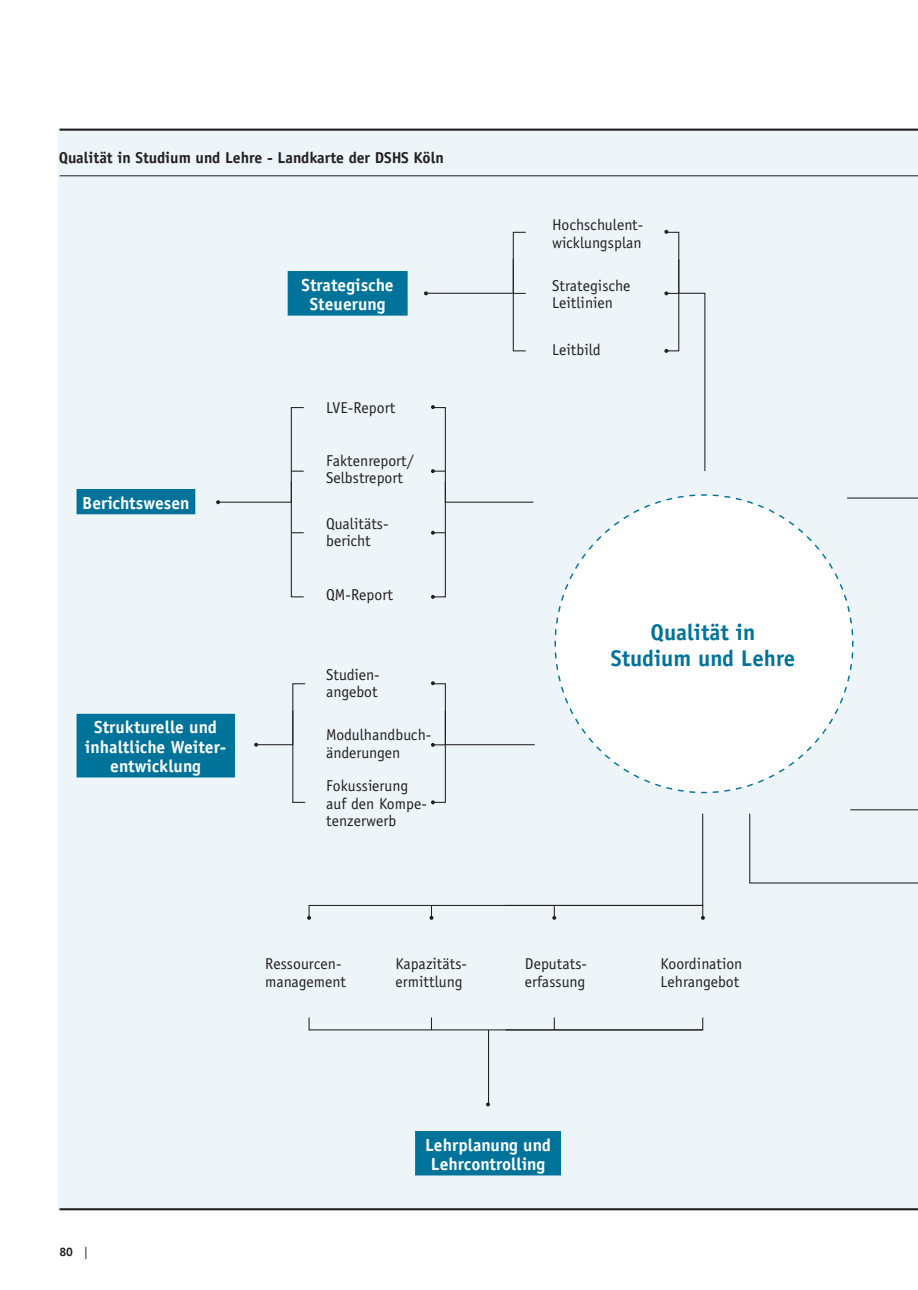
<style>
.page{position:relative;width:918px;height:1290px;background:#fff}
.page>*{position:absolute;margin:0;border:0;box-sizing:border-box;transform-origin:0 0}
.t1{font:700 22.75px/26.2px "Officina Sans LT";letter-spacing:.005em;color:#00739b;text-align:center}
.t2{font:700 17.5px/19.2px "Officina Sans LT";letter-spacing:.005em;color:#fff;text-align:center}
.t3{font:15.75px/17.5px "Officina Sans LT";letter-spacing:.005em;color:#231f20}
.t4{font:700 15.75px "Officina Sans LT";color:#231f20}
.t5{font:700 12.25px "Officina Serif LT";color:#231f20}
.s1{font-weight:400}
</style>
<div class="page">
<div style="left:59px;top:129px;width:859px;height:1081px;background:#eef5f8"></div>
<svg style="left:554px;top:639px;width:300px;height:155px"></svg>
<svg style="left:486px;top:1102px;width:4px;height:4px"></svg>
<svg style="left:554px;top:230px;width:364px;height:409px"></svg>
<svg style="left:424px;top:231px;width:102px;height:121px"></svg>
<svg style="left:431px;top:405px;width:103px;height:194px"></svg>
<hr style="left:309px;top:1029px;width:393px;height:1px;background:#231f20">
<svg style="left:308px;top:1017px;width:2px;height:13px"></svg>
<svg style="left:431px;top:1017px;width:1px;height:12px"></svg>
<hr style="left:488px;top:1030px;width:1px;height:74px;background:#231f20">
<svg style="left:307px;top:813px;width:398px;height:107px"></svg>
<svg style="left:504px;top:1017px;width:200px;height:14px"></svg>
<div style="left:288px;top:272px;width:119px;height:43px;background:#00739b"></div>
<div style="left:288px;top:271px;width:119px;height:44px;border:1px solid #00739b"></div>
<div style="left:415px;top:1131px;width:145px;height:44px;background:#00739b"></div>
<div style="left:415px;top:1131px;width:146px;height:44px;border:1px solid #00739b"></div>
<hr style="left:60px;top:1208px;width:858px;height:2px;background:#231f20">
<hr style="left:60px;top:129px;width:858px;height:2px;background:#231f20">
<hr style="left:60px;top:175px;width:858px;height:1px;background:#231f20">
<div style="left:77px;top:489px;width:118px;height:25px;background:#00739b"></div>
<svg style="left:749px;top:809px;width:169px;height:75px"></svg>
<svg style="left:216px;top:407px;width:88px;height:191px"></svg>
<div style="left:77px;top:714px;width:157px;height:63px;background:#00739b"></div>
<svg style="left:254px;top:683px;width:52px;height:120px"></svg>
<svg style="left:431px;top:681px;width:104px;height:123px"></svg>
<p class="t4" style="left:59px;top:148px;width:386px">Qualität in Studium und Lehre - Landkarte der DSHS Köln</p>
<p class="t2" style="left:302px;top:275px;width:93px">Strategische<br>Steuerung</p>
<p class="t3" style="left:326px;top:399px;width:71px">LVE-Report</p>
<p class="t2" style="left:82px;top:493px;width:109px">Berichtswesen</p>
<p class="t2" style="left:85px;top:717px;width:143px">Strukturelle und inhaltliche Weiter&shy;entwicklung</p>
<p class="t3" style="left:326px;top:452px;width:89px">Faktenreport/<br>Selbstreport</p>
<p class="t3" style="left:326px;top:514px;width:64px">Qualitäts&shy;bericht</p>
<p class="t3" style="left:326px;top:586px;width:68px">QM-Report</p>
<p class="t3" style="left:326px;top:666px;width:55px">Studien&shy;angebot</p>
<p class="t3" style="left:326px;top:726px;width:107px">Modulhandbuch&shy;änderungen</p>
<p class="t3" style="left:326px;top:777px;width:102px">Fokussierung auf den Kompe&shy;tenzerwerb</p>
<p class="t3" style="left:552px;top:216px;width:93px">Hochschulent&shy;wicklungsplan</p>
<p class="t3" style="left:552px;top:277px;width:80px">Strategische<br>Leitlinien</p>
<p class="t3" style="left:552px;top:340px;width:50px">Leitbild</p>
<h1 class="t1" style="left:611px;top:618px;width:186px">Qualität in<br>Studium und Lehre</h1>
<p class="t3" style="left:395px;top:955px;width:73px">Kapazitäts&shy;ermittlung</p>
<p class="t3" style="left:660px;top:955px;width:83px">Koordination<br>Lehrangebot</p>
<p class="t3" style="left:265px;top:955px;width:82px">Ressourcen&shy;management</p>
<p class="t3" style="left:525px;top:955px;width:64px">Deputats&shy;erfassung</p>
<p class="t5" style="left:59px;top:1244px;width:30px">80 <span class="s1">|</span></p>
<p class="t2" style="left:425px;top:1135px;width:127px">Lehrplanung und<br>Lehrcontrolling</p>
</div>
